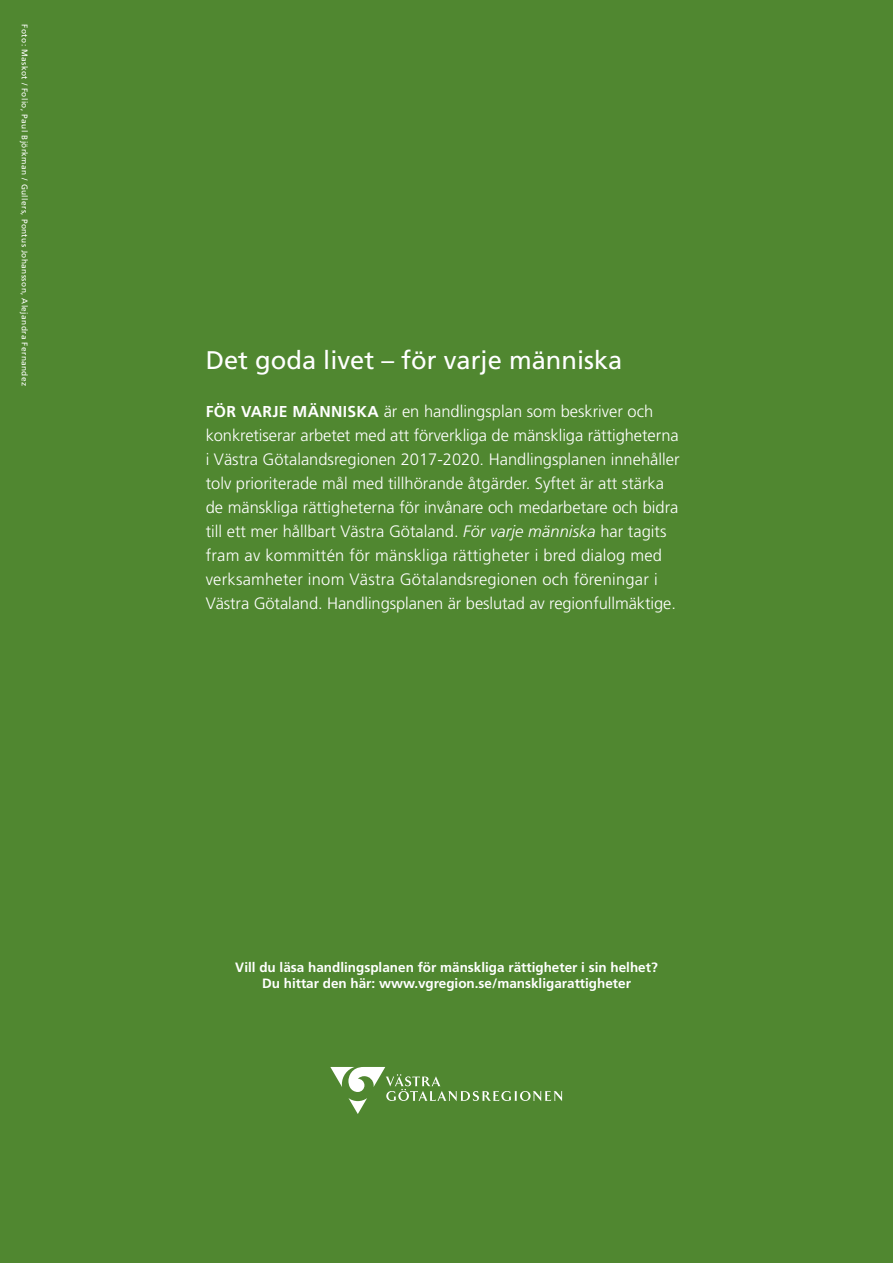
<style>
.page{position:relative;width:893px;height:1263px;background:#508730}
.page>*{position:absolute;margin:0;border:0;box-sizing:border-box;transform-origin:0 0}
.t1{font:25.5px "Frutiger";color:#fff}
.t2{font:300 16.5px/24px "Frutiger";color:#fff}
.t3{font:700 13.5px/16.2px "Frutiger";color:#fff;text-align:center}
.t4{font:8.25px "Frutiger";letter-spacing:.05em;color:#fff}
.s1{font-weight:700;font-size:15.75px}
.s2{font-family:"Frutiger LT Std";font-style:italic}
</style>
<div class="page">
<svg style="left:330px;top:1067px;width:232px;height:47px"></svg>
<p class="t4" style="left:30px;top:24px;width:363px;rotate:90deg">Foto: Maskot / Folio, Paul Björkman / Gullers, Pontus Johansson, Alejandra Fernandez</p>
<h1 class="t1" style="left:206px;top:345px;width:418px">Det goda livet – för varje människa</h1>
<p class="t2" style="left:206px;top:399px;width:475px"><span class="s1">FÖR VARJE MÄNNISKA</span> är en handlingsplan som beskriver och konkretiserar arbetet med att förverkliga de mänskliga rättigheterna i Västra Götalandsregionen 2017-2020. Handlingsplanen innehåller tolv prioriterade mål med tillhörande åtgärder. Syftet är att stärka de mänskliga rättigheterna för invånare och medarbetare och bidra till ett mer hållbart Västra Götaland. <span class="s2">För varje människa</span> har tagits fram av kommittén för mänskliga rättigheter i bred dialog med verksamheter inom Västra Götalandsregionen och föreningar i Västra Götaland. Handlingsplanen är beslutad av regionfullmäktige.</p>
<p class="t3" style="left:235px;top:959px;width:424px">Vill du läsa handlingsplanen för mänskliga rättigheter i sin helhet?<br>Du hittar den här: www.vgregion.se/manskligarattigheter</p>
</div>
